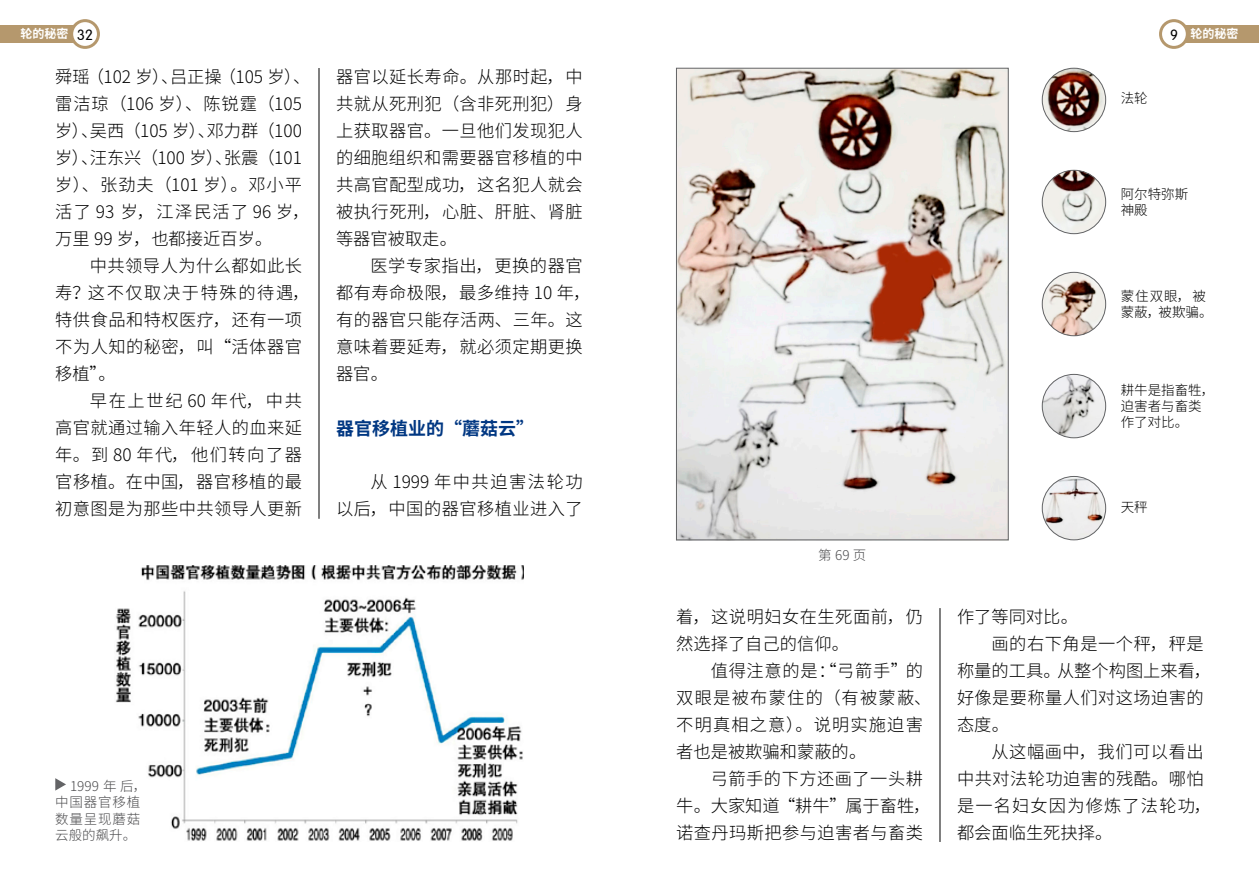
<style>
.page{position:relative;width:1259px;height:893px;background:#fff}
.page>*{position:absolute;margin:0;border:0;box-sizing:border-box;transform-origin:0 0}
.t1{font:700 18px "Source Han Sans CN";color:#003782}
.t2{font:300 17.25px/27px "Source Han Sans CN";letter-spacing:.025em;color:#000}
.t3{font:300 17.25px/27px "Source Han Sans CN";color:#000}
.t4{font:300 17.25px/27px "Source Han Sans CN";letter-spacing:.065em;color:#000}
.t5{font:300 13.5px/16.4px "Source Han Sans CN";letter-spacing:.06em;color:#4b4b4d}
.t6{font:300 13.5px/16.2px "Source Han Sans CN";color:#000}
.t7{font:300 13.5px/16.2px "Source Han Sans CN";letter-spacing:.035em;color:#000}
.t8{font:700 12px "Source Han Sans CN";color:#fff}
.s1{font-family:"FZY3 JW GB1 0";font-weight:400;font-size:14.7px;color:#000}
</style>
<div class="page">
<div style="left:0;top:26px;width:85px;height:17px;background:#b5986d"></div>
<div style="left:72px;top:21px;width:26px;height:26px;background:#fff;border-radius:50%"></div>
<div style="left:70px;top:19px;width:30px;height:30px;border:3px solid #b5986d;border-radius:50%"></div>
<hr style="left:319px;top:68px;width:1px;height:451px;background:#000">
<img style="left:115px;top:566px;width:408px;height:275px">
<svg style="left:55px;top:778px;width:11px;height:13px"></svg>
<div style="left:1174px;top:26px;width:85px;height:17px;background:#b5986d"></div>
<div style="left:1160px;top:21px;width:27px;height:26px;background:#fff;border-radius:50%"></div>
<div style="left:1159px;top:19px;width:29px;height:30px;border:3px solid #b5986d;border-radius:50%"></div>
<img style="left:678px;top:70px;width:328px;height:468px">
<div style="left:676px;top:68px;width:332px;height:472px;border:1px solid #636466"></div>
<hr style="left:939px;top:608px;width:1px;height:234px;background:#000">
<img style="left:1042px;top:68px;width:64px;height:64px;border-radius:32px">
<div style="left:1042px;top:68px;width:64px;height:64px;border:1px solid #636466;border-radius:50%"></div>
<img style="left:1042px;top:170px;width:64px;height:64px;border-radius:32px">
<div style="left:1042px;top:170px;width:64px;height:64px;border:1px solid #636466;border-radius:50%"></div>
<img style="left:1042px;top:272px;width:64px;height:64px;border-radius:32px">
<div style="left:1042px;top:272px;width:64px;height:64px;border:1px solid #636466;border-radius:50%"></div>
<img style="left:1042px;top:374px;width:64px;height:64px;border-radius:32px">
<div style="left:1042px;top:374px;width:64px;height:64px;border:1px solid #636466;border-radius:50%"></div>
<img style="left:1042px;top:476px;width:64px;height:64px;border-radius:32px">
<div style="left:1042px;top:476px;width:64px;height:64px;border:1px solid #636466;border-radius:50%"></div>
<p class="t8" style="left:21px;top:27px;width:74px">轮的秘密 <span class="s1">32</span></p>
<p class="t3" style="left:55px;top:64px;width:257px">舜瑶（102 岁）、吕正操（105 岁）、雷洁琼（106 岁）、陈锐霆（105岁）、吴西（105 岁）、邓力群（100岁）、汪东兴（100 岁）、张震（101岁）、张劲夫（101 岁）。邓小平活了 93 岁，江泽民活了 96 岁，万里 99 岁，也都接近百岁。</p>
<p class="t2" style="left:55px;top:253px;width:256px;text-indent:34px">中共领导人为什么都如此长寿？这不仅取决于特殊的待遇，特供食品和特权医疗，还有一项不为人知的秘密，叫“活体器官移植”。</p>
<p class="t2" style="left:55px;top:388px;width:248px;text-align:justify;text-indent:34px">早在上世纪 60 年代，中共高官就通过输入年轻人的血来延年。到 80 年代，他们转向了器官移植。在中国，器官移植的最初意图是为那些中共领导人更新</p>
<p class="t2" style="left:336px;top:64px;width:248px;text-align:justify">器官以延长寿命。从那时起，中共就从死刑犯（含非死刑犯）身上获取器官。一旦他们发现犯人的细胞组织和需要器官移植的中共高官配型成功，这名犯人就会被执行死刑，心脏、肝脏、肾脏等器官被取走。</p>
<p class="t2" style="left:336px;top:253px;width:256px;text-indent:34px">医学专家指出，更换的器官都有寿命极限，最多维持 10 年，有的器官只能存活两、三年。这意味着要延寿，就必须定期更换器官。</p>
<p class="t1" style="left:336px;top:418px;width:199px">器官移植业的“蘑菇云”</p>
<p class="t2" style="left:336px;top:469px;width:248px;text-align:right">从 1999 年中共迫害法轮功<br>以后，中国的器官移植业进入了</p>
<p class="t5" style="left:55px;top:778px;width:92px;text-indent:15px">1999 年后，中国器官移植数量呈现蘑菇云般的飙升。</p>
<p class="t5" style="left:818px;top:548px;width:50px">第69页</p>
<p class="t2" style="left:676px;top:604px;width:248px">着，这说明妇女在生死面前，仍然选择了自己的信仰。</p>
<p class="t4" style="left:676px;top:658px;width:257px;text-indent:34px">值得注意的是：“弓箭手”的双眼是被布蒙住的（有被蒙蔽、不明真相之意）。说明实施迫害者也是被欺骗和蒙蔽的。</p>
<p class="t2" style="left:676px;top:766px;width:256px;text-indent:34px">弓箭手的下方还画了一头耕牛。大家知道“耕牛”属于畜牲，诺查丹玛斯把参与迫害者与畜类</p>
<p class="t6" style="left:1120px;top:91px;width:28px">法轮</p>
<p class="t8" style="left:1170px;top:27px;width:70px"><span class="s1">9</span> 轮的秘密</p>
<p class="t6" style="left:1120px;top:186px;width:69px">阿尔特弥斯神殿</p>
<p class="t7" style="left:1120px;top:288px;width:93px">蒙住双眼，被蒙蔽，被欺骗。</p>
<p class="t6" style="left:1120px;top:382px;width:95px">耕牛是指畜牲，迫害者与畜类作了对比。</p>
<p class="t6" style="left:1120px;top:499px;width:28px">天秤</p>
<p class="t2" style="left:957px;top:604px;width:122px">作了等同对比。</p>
<p class="t2" style="left:991px;top:631px;width:214px">画的右下角是一个秤，秤是</p>
<p class="t3" style="left:957px;top:658px;width:256px">称量的工具。从整个构图上来看，</p>
<p class="t2" style="left:957px;top:685px;width:248px">好像是要称量人们对这场迫害的</p>
<p class="t2" style="left:957px;top:712px;width:53px">态度。</p>
<p class="t2" style="left:991px;top:739px;width:214px">从这幅画中，我们可以看出</p>
<p class="t2" style="left:957px;top:766px;width:248px">中共对法轮功迫害的残酷。哪怕</p>
<p class="t4" style="left:957px;top:793px;width:256px">是一名妇女因为修炼了法轮功，</p>
<p class="t3" style="left:957px;top:820px;width:157px">都会面临生死抉择。</p>
</div>
